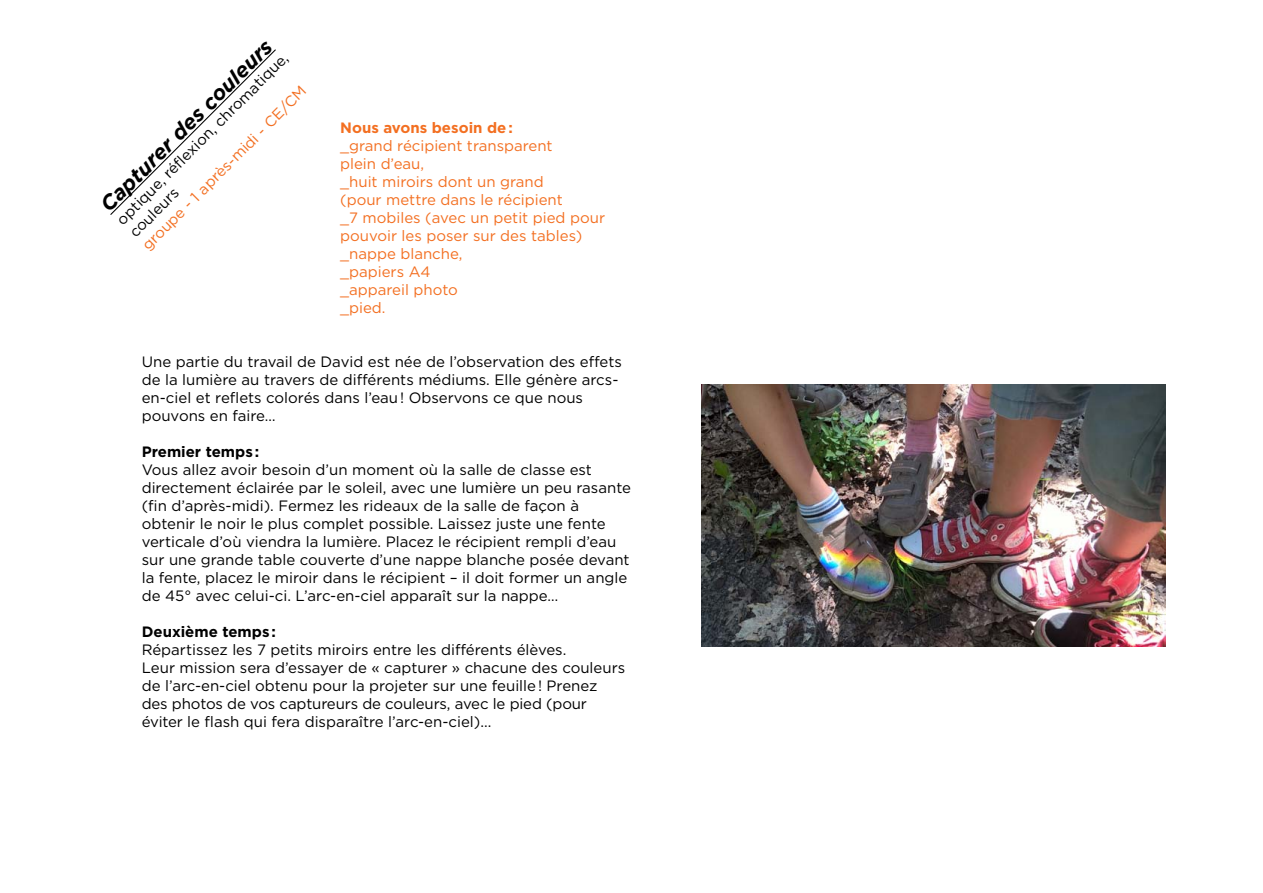
<style>
.page{position:relative;width:1263px;height:893px;background:#fff}
.page>*{position:absolute;margin:0;border:0;box-sizing:border-box;transform-origin:0 0}
.t1{font:italic 700 21px "Gotham";color:#000}
.t2{font:15px/18px "Gotham";color:#000}
.t3{font:15px/18px "Gotham";color:#f36f21}
.t4{font:700 15px "Gotham";color:#000}
.t5{font:700 15px "Gotham";color:#f36f21}
</style>
<div class="page">
<svg style="left:110px;top:49px;width:166px;height:166px"></svg>
<img style="left:701px;top:385px;width:465px;height:261px">
<h1 class="t1" style="left:94px;top:198px;width:235px;rotate:-45deg">Capturer des couleurs</h1>
<p class="t2" style="left:113px;top:215px;width:237px;rotate:-45deg">optique, réfl exion, chromatique, couleurs</p>
<p class="t3" style="left:138px;top:241px;width:226px;rotate:-45deg">groupe - 1 après-midi - CE/CM</p>
<p class="t5" style="left:340px;top:117px;width:174px">Nous avons besoin de :</p>
<p class="t3" style="left:340px;top:136px;width:266px">_grand récipient transparent<br>plein d’eau,<br>_huit miroirs dont un grand<br>(pour mettre dans le récipient<br>_7 mobiles (avec un petit pied pour pouvoir les poser sur des tables) _nappe blanche,<br>_papiers A4<br>_appareil photo<br>_pied.</p>
<p class="t2" style="left:142px;top:352px;width:482px">Une partie du travail de David est née de l’observation des effets de la lumière au travers de différents médiums. Elle génère arcs&shy;en-ciel et reflets colorés dans l’eau ! Observons ce que nous pouvons en faire…</p>
<p class="t4" style="left:142px;top:441px;width:119px">Premier temps :</p>
<p class="t2" style="left:142px;top:460px;width:491px">Vous allez avoir besoin d’un moment où la salle de classe est directement éclairée par le soleil, avec une lumière un peu rasante (fin d’après-midi). Fermez les rideaux de la salle de façon à obtenir le noir le plus complet possible. Laissez juste une fente verticale d’où viendra la lumière. Placez le récipient rempli d’eau sur une grande table couverte d’une nappe blanche posée devant la fente, placez le miroir dans le récipient – il doit former un angle de 45° avec celui-ci. L’arc-en-ciel apparaît sur la nappe…</p>
<p class="t4" style="left:142px;top:621px;width:136px">Deuxième temps :</p>
<p class="t2" style="left:142px;top:640px;width:485px">Répartissez les 7 petits miroirs entre les différents élèves.<br>Leur mission sera d’essayer de « capturer » chacune des couleurs de l’arc-en-ciel obtenu pour la projeter sur une feuille ! Prenez des photos de vos captureurs de couleurs, avec le pied (pour éviter le flash qui fera disparaître l’arc-en-ciel)...</p>
</div>
